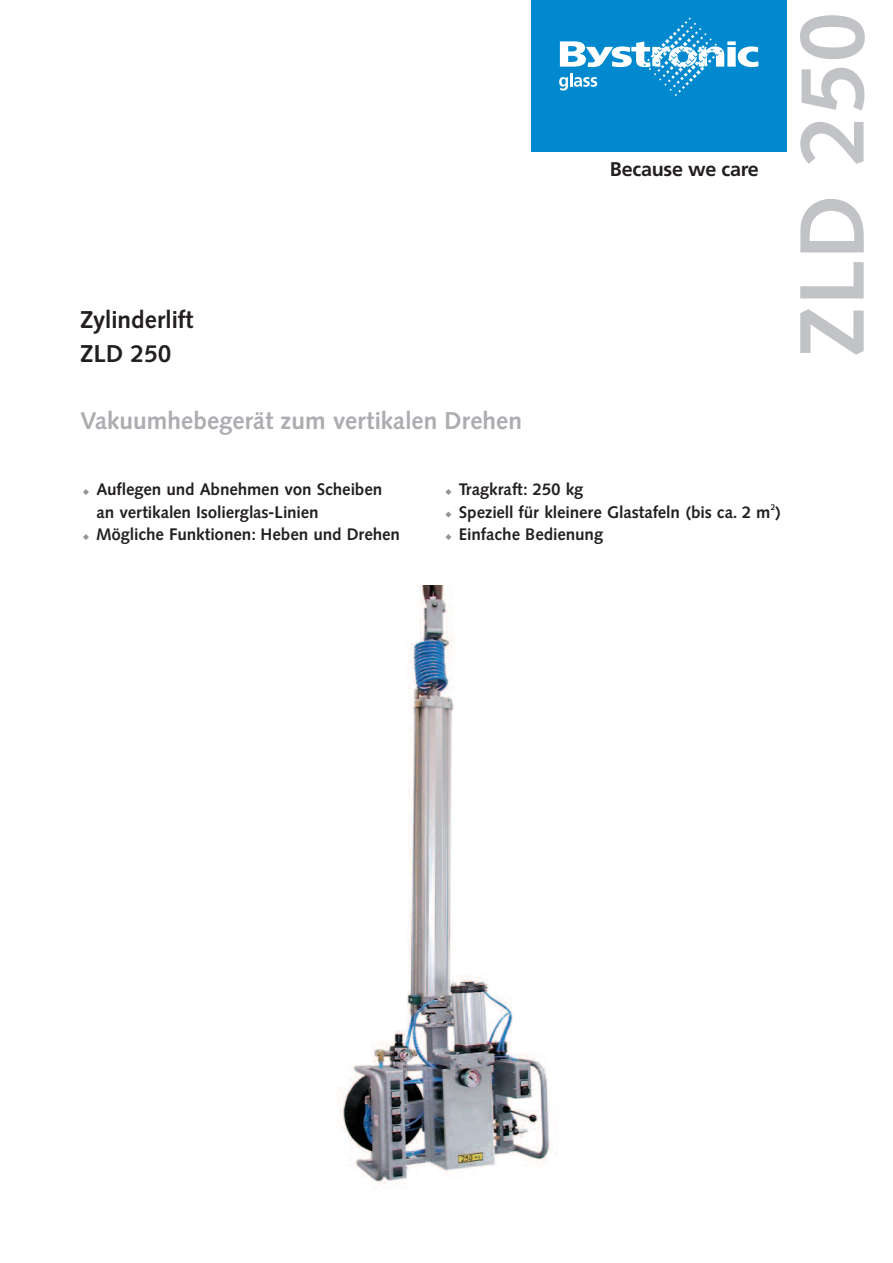
<style>
.page{position:relative;width:893px;height:1263px;background:#fff}
.page>*{position:absolute;margin:0;border:0;box-sizing:border-box;transform-origin:0 0}
.t1{font:700 90px "Synthese BSK";letter-spacing:.035em;color:#c2c3c6}
.t2{font:700 24px "Synthese BSK";letter-spacing:.025em;color:#acadb1}
.t3{font:700 24px/33.8px "Synthese BSK";letter-spacing:.025em;color:#231f20}
.t4{font:700 19.8px "Frutiger";letter-spacing:-.015em;color:#231f20}
.t5{font:700 16.5px/22.5px "Synthese BSK";letter-spacing:.025em;color:#231f20}
.t6{font:700 8.25px "Synthese BSK";color:#231f20}
</style>
<div class="page">
<img style="left:338px;top:585px;width:219px;height:603px">
<svg style="left:445px;top:534px;width:6px;height:6px"></svg>
<svg style="left:445px;top:511px;width:6px;height:6px"></svg>
<svg style="left:445px;top:489px;width:6px;height:6px"></svg>
<svg style="left:83px;top:534px;width:6px;height:6px"></svg>
<svg style="left:83px;top:489px;width:6px;height:6px"></svg>
<div style="left:531px;top:0;width:256px;height:151px;background:#0089cf"></div>
<svg style="left:559px;top:18px;width:199px;height:78px"></svg>
<h2 class="t3" style="left:81px;top:303px;width:114px">Zylinderlift<br>ZLD 250</h2>
<h2 class="t2" style="left:81px;top:408px;width:442px">Vakuumhebegerät zum vertikalen Drehen</h2>
<p class="t4" style="left:610px;top:162px;width:150px">Because we care</p>
<p class="t5" style="left:97px;top:478px;width:305px">Auflegen und Abnehmen von Scheiben an vertikalen Isolierglas-Linien<br>Mögliche Funktionen: Heben und Drehen</p>
<p class="t5" style="left:459px;top:478px;width:323px">Tragkraft: 250 kg<br>Speziell für kleinere Glastafeln (bis ca. 2 m )</p>
<p class="t6" style="left:771px;top:502px;width:6px">2</p>
<p class="t5" style="left:459px;top:523px;width:145px">Einfache Bedienung</p>
<h1 class="t1" style="left:783px;top:354px;width:343px;rotate:-90deg">ZLD 250</h1>
</div>
